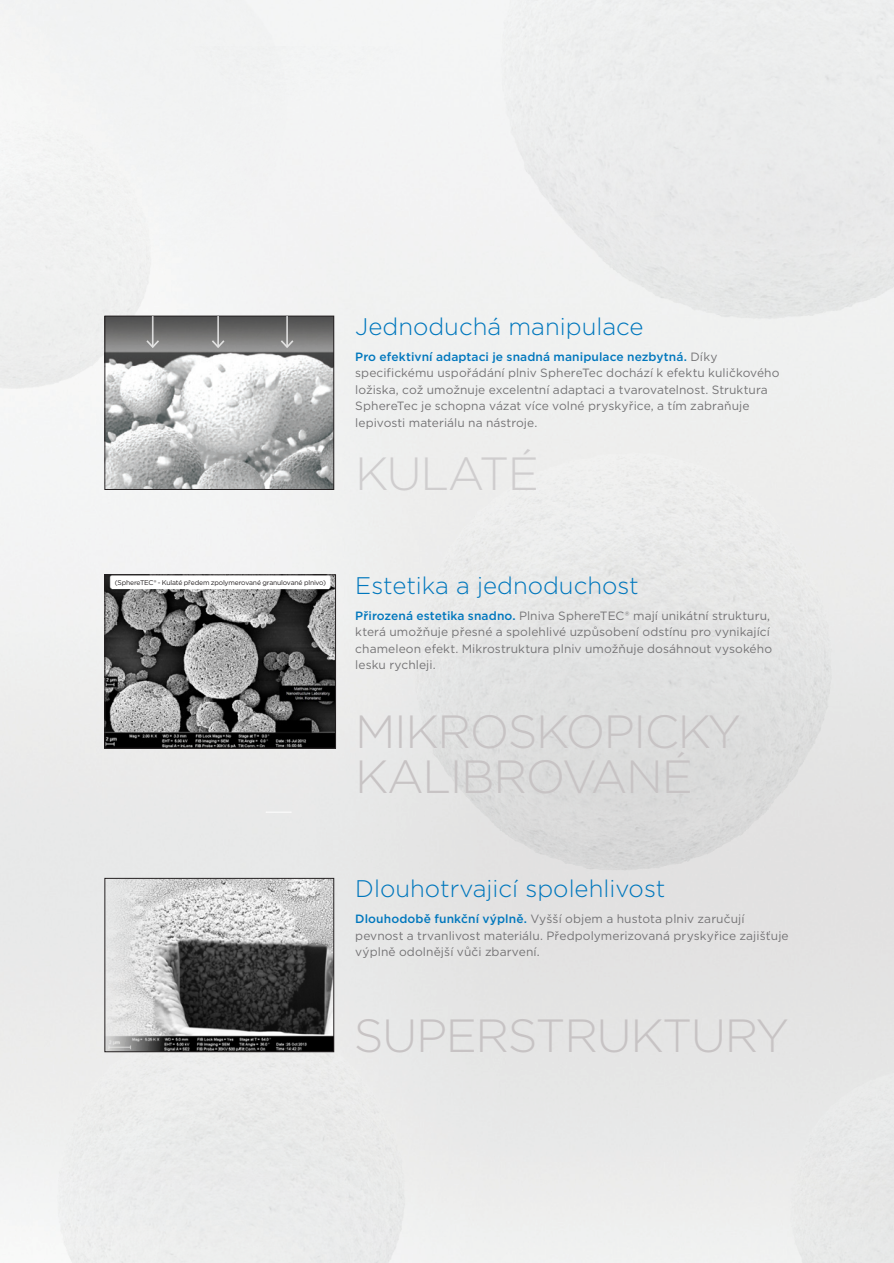
<style>
.page{position:relative;width:894px;height:1263px;background:#fff}
.page>*{position:absolute;margin:0;border:0;box-sizing:border-box;transform-origin:0 0}
.t1{font:300 46.5px/45px "Gotham";letter-spacing:-.03em;color:#c7c3c4}
.t2{font:300 46.5px "Gotham";letter-spacing:-.03em;color:#cfcdce}
.t3{font:300 24px "Gotham";color:#0077bd}
.t4{font:12px/16.5px "Gotham";letter-spacing:.005em;color:#757476}
.t5{font:6.9px "Gotham";letter-spacing:-.025em;color:#231f20}
.s1{font-weight:500;color:#0077bd}
</style>
<div class="page">
<img style="left:0;top:0;width:893px;height:1263px">
<img style="left:0;top:316px;width:105px;height:104px">
<div style="left:758px;top:1037px;width:135px;height:226px;background:#e7e8e8"></div>
<div style="left:16px;top:976px;width:429px;height:287px;background:#ebeceb"></div>
<img style="left:365px;top:404px;width:515px;height:515px">
<svg style="left:266px;top:811px;width:26px;height:2px"></svg>
<div style="left:438px;top:0;width:455px;height:380px;background:#edeeee"></div>
<div style="left:0;top:0;width:326px;height:316px;background:#f2f3f3"></div>
<div style="left:131px;top:46px;width:330px;height:89px;background:#f2f3f3"></div>
<img style="left:107px;top:880px;width:225px;height:169px">
<div style="left:105px;top:878px;width:229px;height:173px;border:1px solid #231f20"></div>
<img style="left:107px;top:576px;width:226px;height:170px">
<div style="left:105px;top:574px;width:230px;height:174px;border:1px solid #231f20"></div>
<div style="left:112px;top:577px;width:216px;height:11px;background:#fff"></div>
<img style="left:107px;top:318px;width:225px;height:169px">
<div style="left:105px;top:316px;width:229px;height:173px;border:1px solid #231f20"></div>
<hr style="left:152px;top:316px;width:1px;height:31px;background:#fff">
<svg style="left:145px;top:338px;width:15px;height:11px"></svg>
<hr style="left:217px;top:316px;width:2px;height:31px;background:#fff">
<svg style="left:210px;top:338px;width:16px;height:11px"></svg>
<hr style="left:286px;top:316px;width:2px;height:31px;background:#fff">
<svg style="left:279px;top:338px;width:16px;height:11px"></svg>
<p class="t3" style="left:355px;top:311px;width:289px">Jednoduchá manipulace</p>
<p class="t4" style="left:355px;top:348px;width:425px"><span class="s1">Pro efektivní adaptaci je snadná manipulace nezbytná.</span> Díky specifickému uspořádání plniv SphereTec dochází k efektu kuličkového ložiska, což umožnuje excelentní adaptaci a tvarovatelnost. Struktura SphereTec je schopna vázat více volné pryskyřice, a tím zabraňuje lepivosti materiálu na nástroje.</p>
<p class="t2" style="left:355px;top:444px;width:185px">KULATÉ</p>
<p class="t5" style="left:115px;top:578px;width:212px">(SphereTEC® - Kulaté předem zpolymerované granulované plnivo)</p>
<p class="t3" style="left:355px;top:570px;width:285px">Estetika a jednoduchost</p>
<p class="t4" style="left:355px;top:607px;width:418px"><span class="s1">Přirozená estetika snadno.</span> Plniva SphereTEC® mají unikátní strukturu, která umožňuje přesné a spolehlivé uzpůsobení odstínu pro vynikající chameleon efekt. Mikrostruktura plniv umožňuje dosáhnout vysokého lesku rychleji.</p>
<p class="t1" style="left:355px;top:708px;width:387px">MIKROSKOPICKY<br>KALIBROVANÉ</p>
<p class="t3" style="left:355px;top:873px;width:311px">Dlouhotrvajicí spolehlivost</p>
<p class="t4" style="left:355px;top:910px;width:434px"><span class="s1">Dlouhodobě funkční výplně.</span> Vyšší objem a hustota plniv zaručují pevnost a trvanlivost materiálu. Předpolymerizovaná pryskyřice zajišťuje výplně odolnější vůči zbarvení.</p>
<p class="t1" style="left:353px;top:1011px;width:436px">SUPERSTRUKTURY</p>
</div>
